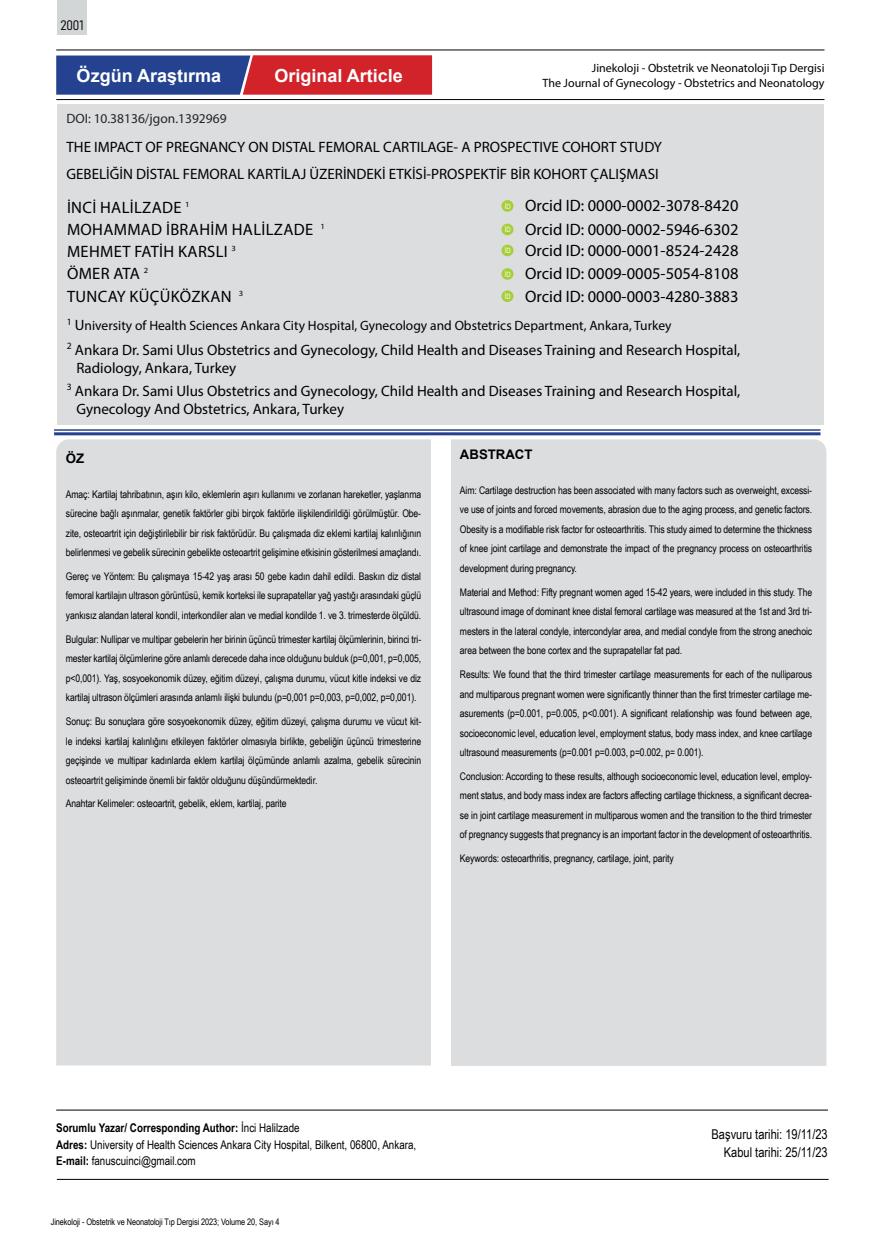
<style>
.page{position:relative;width:876px;height:1234px;background:#fff}
.page>*{position:absolute;margin:0;border:0;box-sizing:border-box;transform-origin:0 0}
.t1{font:700 18px "Arial";color:#fff}
.t2{font:16.5px/22.2px "Myriad Pro";color:#000}
.t3{font:16.5px/22.2px "Myriad Pro";letter-spacing:.02em;color:#000}
.t4{font:15px/18px "Myriad Pro";color:#000}
.t5{font:13.5px "Myriad Pro";color:#000}
.t6{font:13.5px/18px "Arial Narrow";color:#000;text-align:right}
.t7{font:13.5px "Myriad Pro";color:#212529}
.t8{font:13.5px "Bahnschrift";color:#000}
.t9{font:700 13.2px "Arial";color:#000}
.t10{font:12px/16.5px "Arial Narrow";color:#000}
.t11{font:12px/14.4px "Myriad Pro";color:#000;text-align:right}
.t12{font:10.5px/19.5px "Arial Narrow";letter-spacing:-.01em;color:#000;text-align:justify}
.t13{font:9px "Arial Narrow";letter-spacing:-.01em;color:#000}
.t14{font:7.2px "Arial Narrow";letter-spacing:.04em;color:#fff}
.s1{font-size:15px}
.s2{font-weight:700}
</style>
<div class="page">
<div style="left:57px;top:0;width:30px;height:35px;background:#d2d6d7"></div>
<svg style="left:56px;top:55px;width:376px;height:40px;background:#7d3861"></svg>
<div style="left:57px;top:104px;width:766px;height:320px;background:#dcddde"></div>
<div style="left:56px;top:439px;width:375px;height:626px;background:#dcddde"></div>
<div style="left:451px;top:439px;width:375px;height:626px;background:#dcddde"></div>
<hr style="left:56px;top:1109px;width:771px;height:1px;background:#000">
<hr style="left:57px;top:1178px;width:771px;height:1px;background:#000">
<hr style="left:54px;top:432px;width:766px;height:3px;background:#25408f">
<hr style="left:54px;top:429px;width:766px;height:1px;background:#25408f">
<hr style="left:56px;top:99px;width:768px;height:1px;background:#000">
<hr style="left:56px;top:50px;width:768px;height:1px;background:#000">
<div style="left:501px;top:200px;width:12px;height:12px;background:#a6ce39;border-radius:50%"></div>
<div style="left:501px;top:244px;width:12px;height:12px;background:#a6ce39;border-radius:50%"></div>
<div style="left:501px;top:223px;width:12px;height:12px;background:#a6ce39;border-radius:50%"></div>
<div style="left:501px;top:268px;width:12px;height:12px;background:#a6ce39;border-radius:50%"></div>
<div style="left:501px;top:290px;width:12px;height:12px;background:#a6ce39;border-radius:50%"></div>
<p class="t8" style="left:60px;top:15px;width:25px">2001</p>
<h1 class="t1" style="left:77px;top:63px;width:146px">Özgün Araştırma</h1>
<h1 class="t1" style="left:274px;top:63px;width:130px">Original Article</h1>
<p class="t7" style="left:66px;top:110px;width:162px">DOI: 10.38136/jgon.1392969</p>
<p class="t11" style="left:542px;top:61px;width:283px">Jinekoloji - Obstetrik ve Neonatoloji Tıp Dergisi<br>The Journal of Gynecology - Obstetrics and Neonatology</p>
<h3 class="t4" style="left:66px;top:134px;width:597px;line-height:26.4px">THE IMPACT OF PREGNANCY ON DISTAL FEMORAL CARTILAGE- A PROSPECTIVE COHORT STUDY<br>GEBELİĞİN DİSTAL FEMORAL KARTİLAJ ÜZERİNDEKİ ETKİSİ-PROSPEKTİF BİR KOHORT ÇALIŞMASI</h3>
<h2 class="t3" style="left:67px;top:195px;width:124px">İNCI HALILZADE <sup>1</sup></h2>
<h2 class="t3" style="left:67px;top:240px;width:170px">MEHMET FATIH KARSLI <sup>3</sup></h2>
<h2 class="t2" style="left:525px;top:194px;width:215px">Orcid ID: 0000-0002-3078-8420</h2>
<h2 class="t2" style="left:525px;top:239px;width:215px">Orcid ID: 0000-0001-8524-2428</h2>
<p class="t14" style="left:504px;top:201px;width:8px">İD</p>
<p class="t14" style="left:504px;top:245px;width:8px">İD</p>
<h2 class="t3" style="left:67px;top:218px;width:259px">MOHAMMAD İBRAHIM HALILZADE <sup>1</sup></h2>
<h2 class="t3" style="left:67px;top:262px;width:178px">ÖMER ATA <sup>2<br></sup>TUNCAY KÜÇÜKÖZKAN <sup>3</sup></h2>
<h2 class="t2" style="left:525px;top:218px;width:215px">Orcid ID: 0000-0002-5946-6302</h2>
<h2 class="t2" style="left:525px;top:262px;width:215px">Orcid ID: 0009-0005-5054-8108<br>Orcid ID: 0000-0003-4280-3883</h2>
<p class="t14" style="left:504px;top:224px;width:8px">İD</p>
<p class="t14" style="left:504px;top:269px;width:8px">İD</p>
<p class="t14" style="left:504px;top:291px;width:8px">İD</p>
<p class="t5" style="left:67px;top:317px;width:606px"><sup>1</sup> <span class="s1">U</span>niversity of Health Sciences Ankara City Hospital, Gynecology and Obstetrics Department, Ankara, Turkey</p>
<h3 class="t4" style="left:76px;top:340px;width:665px;text-indent:-10px"><sup>2</sup> Ankara Dr. Sami Ulus Obstetrics and Gynecology, Child Health and Diseases Training and Research Hospital,<br>Radiology, Ankara, Turkey</h3>
<h3 class="t4" style="left:76px;top:381px;width:665px;text-indent:-10px"><sup>3</sup> Ankara Dr. Sami Ulus Obstetrics and Gynecology, Child Health and Diseases Training and Research Hospital,<br>Gynecology And Obstetrics, Ankara, Turkey</h3>
<p class="t9" style="left:66px;top:449px;width:20px">ÖZ</p>
<p class="t12" style="left:66px;top:483px;width:357px">Amaç: Kartilaj tahribatının, aşırı kilo, eklemlerin aşırı kullanımı ve zorlanan hareketler, yaşlanma sürecine bağlı aşınmalar, genetik faktörler gibi birçok faktörle ilişkilendirildiği görülmüştür. Obe&shy;zite, osteoartrit için değiştirilebilir bir risk faktörüdür. Bu çalışmada diz eklemi kartilaj kalınlığının belirlenmesi ve gebelik sürecinin gebelikte osteoartrit gelişimine etkisinin gösterilmesi amaçlandı.</p>
<p class="t12" style="left:66px;top:566px;width:357px">Gereç ve Yöntem: Bu çalışmaya 15-42 yaş arası 50 gebe kadın dahil edildi. Baskın diz distal femoral kartilajın ultrason görüntüsü, kemik korteksi ile suprapatellar yağ yastığı arasındaki güçlü yankısız alandan lateral kondil, interkondiler alan ve medial kondilde 1. ve 3. trimesterde ölçüldü.</p>
<p class="t12" style="left:66px;top:628px;width:357px">Bulgular: Nullipar ve multipar gebelerin her birinin üçüncü trimester kartilaj ölçümlerinin, birinci tri&shy;mester kartilaj ölçümlerine göre anlamlı derecede daha ince olduğunu bulduk (p=0,001, p=0,005, p&lt;0,001). Yaş, sosyoekonomik düzey, eğitim düzeyi, çalışma durumu, vücut kitle indeksi ve diz kartilaj ultrason ölçümleri arasında anlamlı ilişki bulundu (p=0,001 p=0,003, p=0,002, p=0,001).</p>
<p class="t12" style="left:66px;top:711px;width:357px">Sonuç: Bu sonuçlara göre sosyoekonomik düzey, eğitim düzeyi, çalışma durumu ve vücut kit&shy;le indeksi kartilaj kalınlığını etkileyen faktörler olmasıyla birlikte, gebeliğin üçüncü trimesterine geçişinde ve multipar kadınlarda eklem kartilaj ölçümünde anlamlı azalma, gebelik sürecinin osteoartrit gelişiminde önemli bir faktör olduğunu düşündürmektedir.</p>
<p class="t12" style="left:66px;top:793px;width:222px">Anahtar Kelimeler: osteoartrit, gebelik, eklem, kartilaj, parite</p>
<p class="t9" style="left:460px;top:445px;width:74px">ABSTRACT</p>
<p class="t12" style="left:460px;top:480px;width:354px">Aim: Cartilage destruction has been associated with many factors such as overweight, excessi&shy;ve use of joints and forced movements, abrasion due to the aging process, and genetic factors.<br>Obesity is a modifiable risk factor for osteoarthritis. This study aimed to determine the thickness of knee joint cartilage and demonstrate the impact of the pregnancy process on osteoarthritis development during pregnancy.</p>
<p class="t12" style="left:460px;top:581px;width:354px">Material and Method: Fifty pregnant women aged 15-42 years, were included in this study. The ultrasound image of dominant knee distal femoral cartilage was measured at the 1st and 3rd tri&shy;mesters in the lateral condyle, intercondylar area, and medial condyle from the strong anechoic area between the bone cortex and the suprapatellar fat pad.</p>
<p class="t12" style="left:460px;top:664px;width:354px">Results: We found that the third trimester cartilage measurements for each of the nulliparous and multiparous pregnant women were significantly thinner than the first trimester cartilage me&shy;asurements (p=0.001, p=0.005, p&lt;0.001). A significant relationship was found between age, socioeconomic level, education level, employment status, body mass index, and knee cartilage ultrasound measurements (p=0.001 p=0.003, p=0.002, p= 0.001).</p>
<p class="t12" style="left:460px;top:765px;width:354px">Conclusion: According to these results, although socioeconomic level, education level, employ&shy;ment status, and body mass index are factors affecting cartilage thickness, a significant decrea&shy;se in joint cartilage measurement in multiparous women and the transition to the third trimester of pregnancy suggests that pregnancy is an important factor in the development of osteoarthritis.</p>
<p class="t12" style="left:460px;top:848px;width:215px">Keywords: osteoarthritis, pregnancy, cartilage, joint, parity</p>
<p class="t10" style="left:56px;top:1118px;width:361px"><span class="s2">Sorumlu Yazar/ Corresponding Author:</span> İnci Halilzade<br><span class="s2">Adres:</span> University of Health Sciences Ankara City Hospital, Bilkent, 06800, Ankara,<br><span class="s2">E-mail:</span> fanuscuinci@gmail.com</p>
<p class="t13" style="left:51px;top:1215px;width:230px">Jinekoloji - Obstetrik ve Neonatoloji Tıp Dergisi 2023; Volume 20, Sayı 4</p>
<p class="t6" style="left:711px;top:1123px;width:118px">Başvuru tarihi: 19/11/23<br>Kabul tarihi: 25/11/23</p>
</div>
